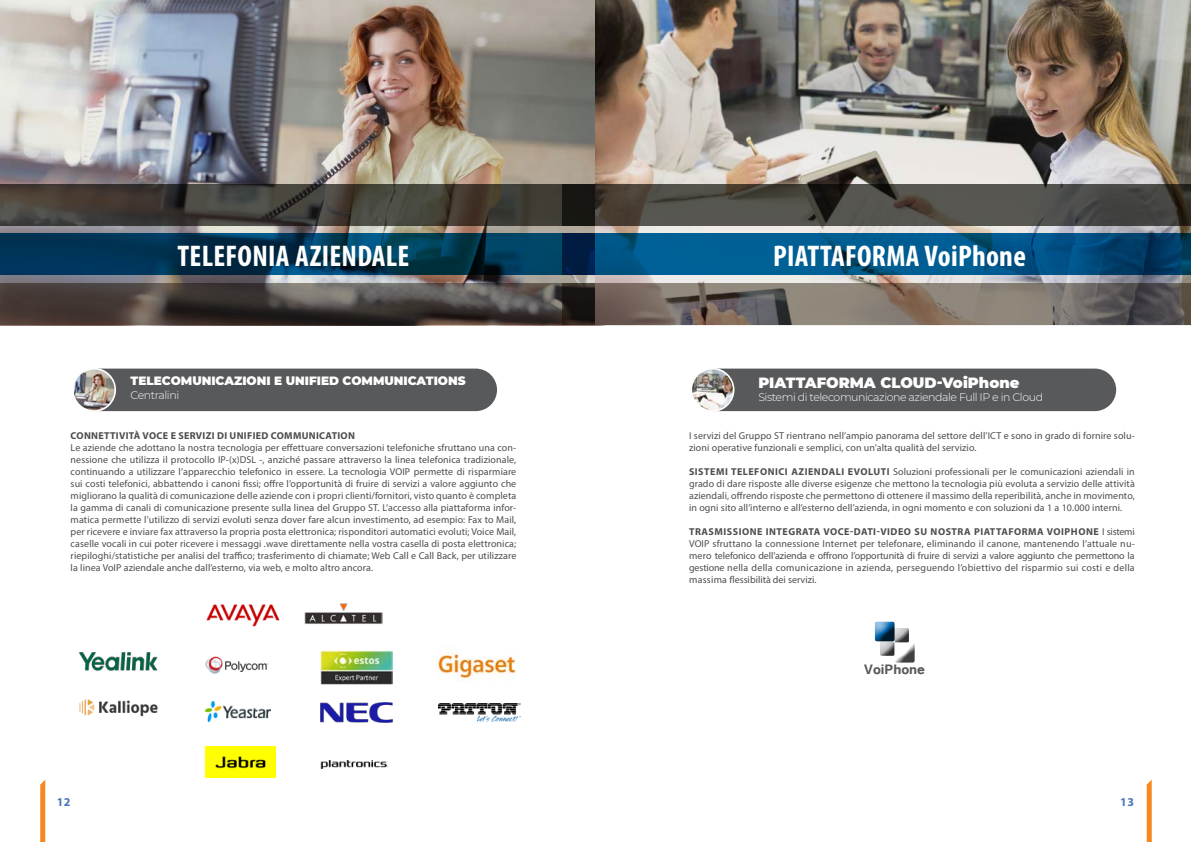
<style>
.page{position:relative;width:1191px;height:842px;background:#fff}
.page>*{position:absolute;margin:0;border:0;box-sizing:border-box;transform-origin:0 0}
.t1{font:700 condensed 30px "Myriad Pro";letter-spacing:.01em;color:#fff}
.t2{font:700 16.8px "Tunga";color:#58595b}
.t3{font:900 14.8px "Montserrat";color:#fff}
.t4{font:900 12px "Montserrat";color:#fff}
.t5{font:700 12px "Myriad Pro";color:#4975ba}
.t6{font:300 11px "Montserrat";letter-spacing:-.04em;color:#fff}
.t7{font:10px/12px "Myriad Pro";letter-spacing:.01em;color:#4d4d4f;text-align:justify}
.t8{font:700 10px "Myriad Pro";letter-spacing:.03em;color:#4d4d4f}
.s1{font-weight:700}
</style>
<div class="page">
<img style="left:0;top:0;width:595px;height:284px">
<svg style="left:40px;top:780px;width:5px;height:62px"></svg>
<svg style="left:0;top:184px;width:563px;height:42px;background:#413d37"></svg>
<svg style="left:0;top:234px;width:563px;height:41px;background:#003553"></svg>
<svg style="left:0;top:284px;width:563px;height:41px;background:#49413d"></svg>
<div style="left:102px;top:369px;width:395px;height:42px;background:#58595b"></div>
<img style="left:73px;top:369px;width:42px;height:42px;border-radius:21px">
<div style="left:72px;top:368px;width:44px;height:44px;border:2px solid #fff;border-radius:50%"></div>
<div style="left:879px;top:641px;width:16px;height:15px;background:#000;opacity:.75"></div>
<div style="left:893px;top:627px;width:16px;height:15px;background:#000;opacity:.75"></div>
<div style="left:874px;top:621px;width:21px;height:21px;background:#000;opacity:.75"></div>
<div style="left:894px;top:642px;width:21px;height:21px;background:#000;opacity:.75"></div>
<svg style="left:1146px;top:780px;width:5px;height:62px"></svg>
<div style="left:720px;top:369px;width:396px;height:42px;background:#58595b"></div>
<img style="left:691px;top:369px;width:42px;height:42px;border-radius:21px">
<div style="left:690px;top:368px;width:44px;height:44px;border:2px solid #fff;border-radius:50%"></div>
<img style="left:595px;top:0;width:596px;height:284px">
<svg style="left:563px;top:184px;width:628px;height:42px;background:#484741"></svg>
<svg style="left:563px;top:234px;width:628px;height:41px;background:#005183"></svg>
<svg style="left:563px;top:284px;width:628px;height:41px;background:#726961"></svg>
<img style="left:206px;top:604px;width:74px;height:23px">
<img style="left:304px;top:603px;width:79px;height:21px">
<img style="left:435px;top:651px;width:81px;height:30px">
<img style="left:205px;top:656px;width:64px;height:18px">
<img style="left:205px;top:747px;width:71px;height:30px">
<img style="left:321px;top:760px;width:67px;height:9px">
<img style="left:321px;top:650px;width:71px;height:34px">
<img style="left:79px;top:653px;width:79px;height:17px">
<img style="left:79px;top:699px;width:79px;height:18px">
<img style="left:205px;top:702px;width:65px;height:19px">
<img style="left:321px;top:703px;width:71px;height:19px">
<img style="left:439px;top:703px;width:81px;height:18px">
<h1 class="t1" style="left:177px;top:238px;width:233px">TELEFONIA AZIENDALE</h1>
<h1 class="t1" style="left:773px;top:238px;width:254px">PIATTAFORMA VoiPhone</h1>
<p class="t4" style="left:130px;top:372px;width:336px">TELECOMUNICAZIONI E UNIFIED COMMUNICATIONS</p>
<p class="t6" style="left:130px;top:387px;width:50px">Centralini</p>
<h3 class="t3" style="left:758px;top:372px;width:263px">PIATTAFORMA CLOUD-VOIPHONE</h3>
<p class="t6" style="left:758px;top:390px;width:286px">Sistemi di telecomunicazione aziendale Full IP e in Cloud</p>
<p class="t8" style="left:71px;top:429px;width:13px">CONNETTIVIT</p>
<p class="t8" style="left:134px;top:429px;width:222px">À VOCE E SERVIZI DI UNIFIED COMMUNICATION</p>
<p class="t7" style="left:71px;top:442px;width:447px">Le aziende che adottano la nostra tecnologia per effettuare conversazioni telefoniche sfruttano una con&shy;nessione che utilizza il protocollo IP-(x)DSL -, anziché passare attraverso la linea telefonica tradizionale, continuando a utilizzare l’apparecchio telefonico in essere. La tecnologia VOIP permette di risparmiare sui costi telefonici, abbattendo i canoni fissi; offre l’opportunità di fruire di servizi a valore aggiunto che migliorano la qualità di comunicazione delle aziende con i propri clienti/fornitori, visto quanto è completa la gamma di canali di comunicazione presente sulla linea del Gruppo ST. L’accesso alla piattaforma infor&shy;matica permette l’utilizzo di servizi evoluti senza dover fare alcun investimento, ad esempio: Fax to Mail, per ricevere e inviare fax attraverso la propria posta elettronica; risponditori automatici evoluti; Voice Mail, caselle vocali in cui poter ricevere i messaggi .wave direttamente nella vostra casella di posta elettronica; riepiloghi/statistiche per analisi del traffico; trasferimento di chiamate; Web Call e Call Back, per utilizzare la linea VoIP aziendale anche dall’esterno, via web, e molto altro ancora.</p>
<p class="t7" style="left:689px;top:430px;width:447px">I servizi del Gruppo ST rientrano nell’ampio panorama del settore dell’ICT e sono in grado di fornire solu&shy;zioni operative funzionali e semplici, con un’alta qualità del servizio.</p>
<p class="t8" style="left:689px;top:465px;width:12px">SISTE</p>
<p class="t8" style="left:716px;top:465px;width:28px">MI TELEFONICI</p>
<p class="t8" style="left:791px;top:465px;width:14px">AZIENDALI</p>
<p class="t8" style="left:847px;top:465px;width:13px">EVOLUTI</p>
<p class="t7" style="left:689px;top:466px;width:447px;text-indent:204px">Soluzioni professionali per le comunicazioni aziendali in grado di dare risposte alle diverse esigenze che mettono la tecnologia più evoluta a servizio delle attività aziendali, offrendo risposte che permettono di ottenere il massimo della reperibilità, anche in movimento, in ogni sito all’interno e all’esterno dell’azienda, in ogni momento e con soluzioni da 1 a 10.000 interni.</p>
<p class="t8" style="left:689px;top:525px;width:13px">TRAS</p>
<p class="t8" style="left:714px;top:525px;width:16px">MISSIONE</p>
<p class="t8" style="left:766px;top:525px;width:7px">INTEGRATA</p>
<p class="t8" style="left:823px;top:525px;width:8px">VOCE</p>
<p class="t8" style="left:850px;top:525px;width:10px">-DATI</p>
<p class="t7" style="left:689px;top:526px;width:447px;text-indent:188px"><span class="s1">-VIDEO SU NOSTRA PIATTAFORMA VOIPHONE</span> I sistemi VOIP sfruttano la connessione Internet per telefonare, eliminando il canone, mantenendo l’attuale nu&shy;mero telefonico dell’azienda e offrono l’opportunità di fruire di servizi a valore aggiunto che permettono la gestione nella della comunicazione in azienda, perseguendo l’obiettivo del risparmio sui costi e della massima flessibilità dei servizi.</p>
<h2 class="t2" style="left:864px;top:658px;width:62px">VoiPhone</h2>
<p class="t5" style="left:57px;top:794px;width:15px">12</p>
<p class="t5" style="left:1120px;top:794px;width:15px">13</p>
</div>
